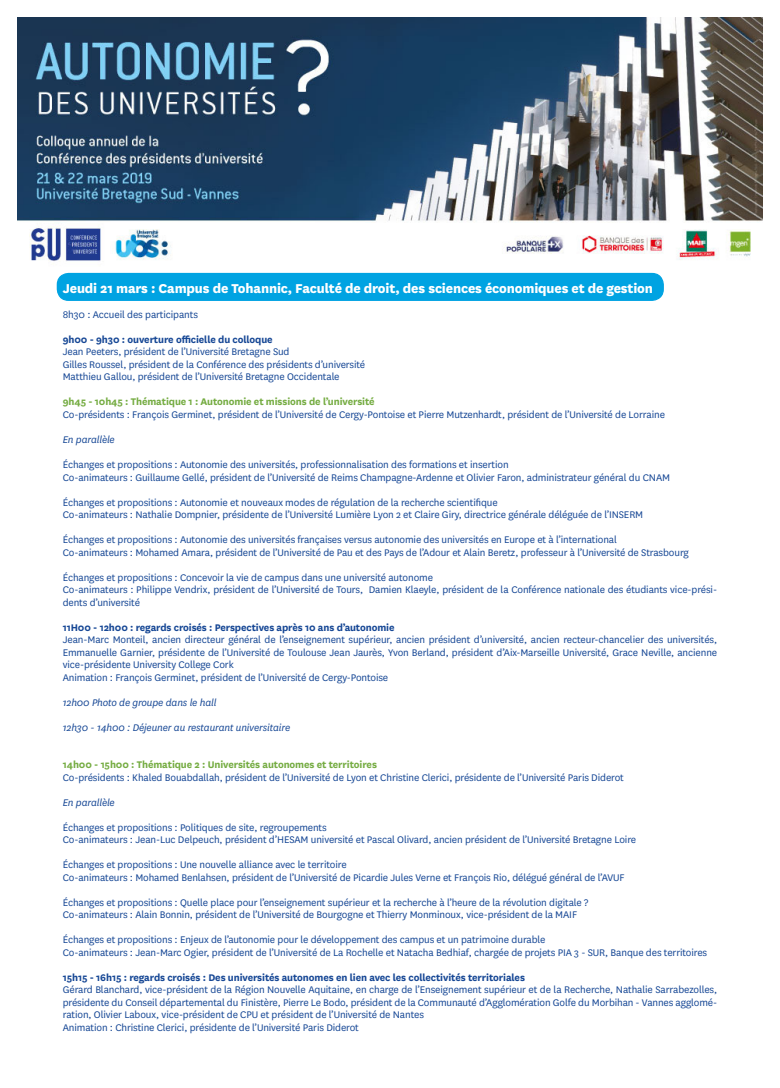
<style>
.page{position:relative;width:780px;height:1088px;background:#fff}
.page>*{position:absolute;margin:0;border:0;box-sizing:border-box;transform-origin:0 0}
.t1{font:800 15px "National";letter-spacing:-.01em;color:#fff}
.t2{font:11.25px/12.5px "National";letter-spacing:-.01em;color:#164795;text-align:justify}
.t3{font:700 11.25px "National";letter-spacing:-.01em;color:#164795}
.t4{font:700 11.25px "National";letter-spacing:-.01em;color:#75ac42}
.t5{font:italic 11.25px "National";letter-spacing:-.01em;color:#164795}
</style>
<div class="page">
<div style="left:57px;top:273px;width:606px;height:27px;background:#00a3e2;border-radius:11px"></div>
<div style="left:57px;top:273px;width:606px;height:28px;border:1px solid #00a3e2;border-radius:11px"></div>
<img style="left:18px;top:18px;width:744px;height:243px">
<p class="t1" style="left:63px;top:277px;width:591px">Jeudi 21 mars : Campus de Tohannic, Faculté de droit, des sciences économiques et de gestion</p>
<p class="t2" style="left:63px;top:308px;width:137px">8h30 : Accueil des participants</p>
<p class="t3" style="left:63px;top:332px;width:211px">9h00 - 9h30 : ouverture officielle du colloque</p>
<p class="t2" style="left:63px;top:345px;width:228px">Jean Peeters, président de l’Université Bretagne Sud</p>
<p class="t2" style="left:63px;top:358px;width:304px">Gilles Roussel, président de la Conférence des présidents d’université</p>
<p class="t2" style="left:63px;top:370px;width:278px">Matthieu Gallou, président de l’Université Bretagne Occidentale</p>
<p class="t4" style="left:63px;top:394px;width:313px">9h45 - 10h45 : Thématique 1 : Autonomie et missions de l’université</p>
<p class="t2" style="left:63px;top:408px;width:603px">Co-présidents : François Germinet, président de l’Université de Cergy-Pontoise et Pierre Mutzenhardt, président de l’Université de Lorraine</p>
<p class="t5" style="left:63px;top:432px;width:54px">En parallèle</p>
<p class="t2" style="left:63px;top:458px;width:447px">Échanges et propositions : Autonomie des universités, professionnalisation des formations et insertion</p>
<p class="t2" style="left:63px;top:470px;width:609px">Co-animateurs : Guillaume Gellé, président de l’Université de Reims Champagne-Ardenne et Olivier Faron, administrateur général du CNAM</p>
<p class="t2" style="left:63px;top:495px;width:436px">Échanges et propositions : Autonomie et nouveaux modes de régulation de la recherche scientifique</p>
<p class="t2" style="left:63px;top:508px;width:582px">Co-animateurs : Nathalie Dompnier, présidente de l’Université Lumière Lyon 2 et Claire Giry, directrice générale déléguée de l’INSERM</p>
<p class="t2" style="left:63px;top:533px;width:555px">Échanges et propositions : Autonomie des universités françaises versus autonomie des universités en Europe et à l’international</p>
<p class="t2" style="left:63px;top:545px;width:627px">Co-animateurs : Mohamed Amara, président de l’Université de Pau et des Pays de l’Adour et Alain Beretz, professeur à l’Université de Strasbourg</p>
<p class="t2" style="left:63px;top:570px;width:372px">Échanges et propositions : Concevoir la vie de campus dans une université autonome</p>
<p class="t2" style="left:63px;top:583px;width:656px">Co-animateurs : Philippe Vendrix, président de l’Université de Tours, Damien Klaeyle, président de la Conférence nationale des étudiants vice-prési&shy;dents d’université</p>
<p class="t3" style="left:63px;top:619px;width:333px">11H00 - 12h00 : regards croisés : Perspectives après 10 ans d’autonomie</p>
<p class="t2" style="left:63px;top:633px;width:656px">Jean-Marc Monteil, ancien directeur général de l’enseignement supérieur, ancien président d’université, ancien recteur-chancelier des universités, Emmanuelle Garnier, présidente de l’Université de Toulouse Jean Jaurès, Yvon Berland, président d’Aix-Marseille Université, Grace Neville, ancienne vice-présidente University College Cork</p>
<p class="t2" style="left:63px;top:670px;width:327px">Animation : François Germinet, président de l’Université de Cergy-Pontoise</p>
<p class="t5" style="left:63px;top:695px;width:155px">12h00 Photo de groupe dans le hall</p>
<p class="t5" style="left:63px;top:720px;width:229px">12h30 - 14h00 : Déjeuner au restaurant universitaire</p>
<p class="t4" style="left:63px;top:757px;width:316px">14h00 - 15h00 : Thématique 2 : Universités autonomes et territoires</p>
<p class="t2" style="left:63px;top:770px;width:562px">Co-présidents : Khaled Bouabdallah, président de l’Université de Lyon et Christine Clerici, présidente de l’Université Paris Diderot</p>
<p class="t5" style="left:63px;top:795px;width:54px">En parallèle</p>
<p class="t2" style="left:63px;top:820px;width:265px">Échanges et propositions : Politiques de site, regroupements</p>
<p class="t2" style="left:63px;top:833px;width:575px">Co-animateurs : Jean-Luc Delpeuch, président d’HESAM université et Pascal Olivard, ancien président de l’Université Bretagne Loire</p>
<p class="t2" style="left:63px;top:858px;width:285px">Échanges et propositions : Une nouvelle alliance avec le territoire</p>
<p class="t2" style="left:63px;top:870px;width:563px">Co-animateurs : Mohamed Benlahsen, président de l’Université de Picardie Jules Verne et François Rio, délégué général de l’AVUF</p>
<p class="t2" style="left:63px;top:895px;width:527px">Échanges et propositions : Quelle place pour l’enseignement supérieur et la recherche à l’heure de la révolution digitale ?</p>
<p class="t2" style="left:63px;top:908px;width:516px">Co-animateurs : Alain Bonnin, président de l’Université de Bourgogne et Thierry Monminoux, vice-président de la MAIF</p>
<p class="t2" style="left:63px;top:933px;width:484px">Échanges et propositions : Enjeux de l’autonomie pour le développement des campus et un patrimoine durable</p>
<p class="t2" style="left:63px;top:945px;width:646px">Co-animateurs : Jean-Marc Ogier, président de l’Université de La Rochelle et Natacha Bedhiaf, chargée de projets PIA 3 - SUR, Banque des territoires</p>
<p class="t3" style="left:63px;top:969px;width:463px">15h15 - 16h15 : regards croisés : Des universités autonomes en lien avec les collectivités territoriales</p>
<p class="t2" style="left:63px;top:983px;width:656px">Gérard Blanchard, vice-président de la Région Nouvelle Aquitaine, en charge de l’Enseignement supérieur et de la Recherche, Nathalie Sarrabezolles, présidente du Conseil départemental du Finistère, Pierre Le Bodo, président de la Communauté d’Agglomération Golfe du Morbihan - Vannes agglomé&shy;ration, Olivier Laboux, vice-président de CPU et président de l’Université de Nantes</p>
<p class="t2" style="left:63px;top:1020px;width:297px">Animation : Christine Clerici, présidente de l’Université Paris Diderot</p>
</div>
